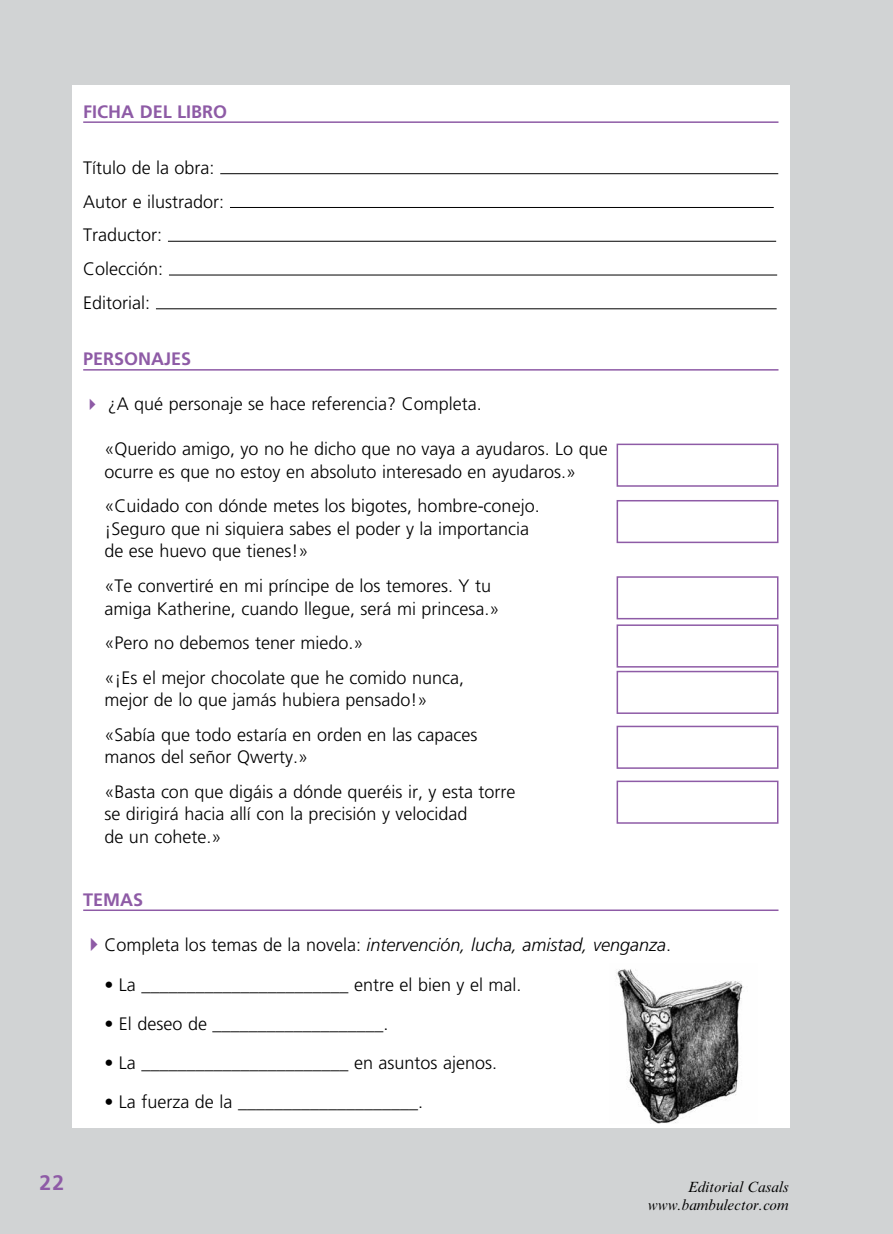
<style>
.page{position:relative;width:893px;height:1234px;background:#fff}
.page>*{position:absolute;margin:0;border:0;box-sizing:border-box;transform-origin:0 0}
.t1{font:700 21px "Frutiger";color:#8e5ba6}
.t2{font:300 18px/22.5px "Frutiger LT Std";color:#000}
.t3{font:italic 300 18px "Frutiger LT Std";color:#000}
.t4{font:700 18px "Frutiger";color:#8e5ba6}
.t5{font:italic 15px/18px "Times New Roman MT Std";color:#000;text-align:right}
.s1{font-family:"Frutiger"}
.s2{color:#8e5ba6}
.s3{font-style:normal}
</style>
<div class="page">
<div style="left:0;top:0;width:893px;height:1233px;background:#d1d3d4"></div>
<div style="left:72px;top:85px;width:717px;height:1042px;background:#fff"></div>
<hr style="left:83px;top:121px;width:695px;height:2px;background:#8e5ba6">
<hr style="left:83px;top:369px;width:695px;height:1px;background:#8e5ba6">
<hr style="left:83px;top:909px;width:695px;height:1px;background:#8e5ba6">
<hr style="left:220px;top:173px;width:558px;height:1px;background:#000">
<hr style="left:230px;top:207px;width:544px;height:1px;background:#000">
<hr style="left:168px;top:241px;width:608px;height:1px;background:#000">
<hr style="left:169px;top:275px;width:608px;height:1px;background:#000">
<hr style="left:156px;top:308px;width:621px;height:1px;background:#000">
<div style="left:617px;top:443px;width:161px;height:43px;background:#fff;border:2px solid #8e5ba6"></div>
<div style="left:617px;top:500px;width:161px;height:43px;background:#fff;border:2px solid #8e5ba6"></div>
<div style="left:617px;top:576px;width:161px;height:43px;background:#fff;border:2px solid #8e5ba6"></div>
<div style="left:617px;top:624px;width:161px;height:43px;background:#fff;border:2px solid #8e5ba6"></div>
<div style="left:617px;top:670px;width:161px;height:43px;background:#fff;border:2px solid #8e5ba6"></div>
<div style="left:617px;top:725px;width:161px;height:43px;background:#fff;border:2px solid #8e5ba6"></div>
<div style="left:617px;top:780px;width:161px;height:43px;background:#fff;border:2px solid #8e5ba6"></div>
<img style="left:616px;top:969px;width:128px;height:154px">
<p class="t4" style="left:83px;top:101px;width:146px">FICHA DEL LIBRO</p>
<p class="t2" style="left:83px;top:151px;width:143px;line-height:33.8px">Título de la obra<span class="s1">:<br></span>Autor e ilustrador:<br>Traductor<span class="s1">:<br></span>Colección<span class="s1">:<br></span>Editorial<span class="s1">:</span></p>
<p class="t4" style="left:83px;top:348px;width:110px">PERSONAJES</p>
<p class="t2" style="left:83px;top:393px;width:400px"><span class="s2">✔</span> ¿A qué personaje se hace referencia? Completa.</p>
<p class="t2" style="left:104px;top:438px;width:505px">«Querido amigo, yo no he dicho que no vaya a ayudaros. Lo que ocurre es que no estoy en absoluto interesado en ayudaros.»</p>
<p class="t2" style="left:104px;top:495px;width:437px">«Cuidado con dónde metes los bigotes, hombre-conejo. ¡Seguro que ni siquiera sabes el poder y la importancia de ese huevo que tienes!»</p>
<p class="t2" style="left:104px;top:574px;width:397px">«Te convertiré en mi príncipe de los temores. Y tu amiga Katherine, cuando llegue, será mi princesa.»</p>
<p class="t2" style="left:104px;top:625px;width:361px;line-height:34.5px">«Pero no debemos tener miedo.»<br>«¡Es el mejor chocolate que he comido nunca,</p>
<p class="t2" style="left:104px;top:682px;width:375px;line-height:34.5px">mejor de lo que jamás hubiera pensado!» «Sabía que todo estaría en orden en las capaces</p>
<p class="t2" style="left:104px;top:739px;width:413px;line-height:34.5px">manos del señor Qwerty.»<br>«Basta con que digáis a dónde queréis ir, y esta torre</p>
<p class="t2" style="left:104px;top:802px;width:365px">se dirigirá hacia allí con la precisión y velocidad de un cohete.»</p>
<p class="t4" style="left:83px;top:888px;width:62px">TEMAS</p>
<p class="t3" style="left:83px;top:934px;width:589px"><span class="s2">✔</span> <span class="s3">Completa los temas de la novela:</span> intervención, lucha, amistad, venganza<span class="s3">.</span></p>
<p class="t2" style="left:104px;top:973px;width:419px">• La _______________________ entre el bien y el mal.</p>
<p class="t2" style="left:104px;top:1012px;width:286px">• El deseo de ___________________.</p>
<p class="t2" style="left:104px;top:1051px;width:394px">• La _______________________ en asuntos ajenos.</p>
<p class="t2" style="left:104px;top:1090px;width:320px">• La fuerza de la ____________________.</p>
<p class="t1" style="left:40px;top:1170px;width:26px">22</p>
<p class="t5" style="left:648px;top:1177px;width:142px">Editorial Casals www.bambulector.com</p>
</div>
